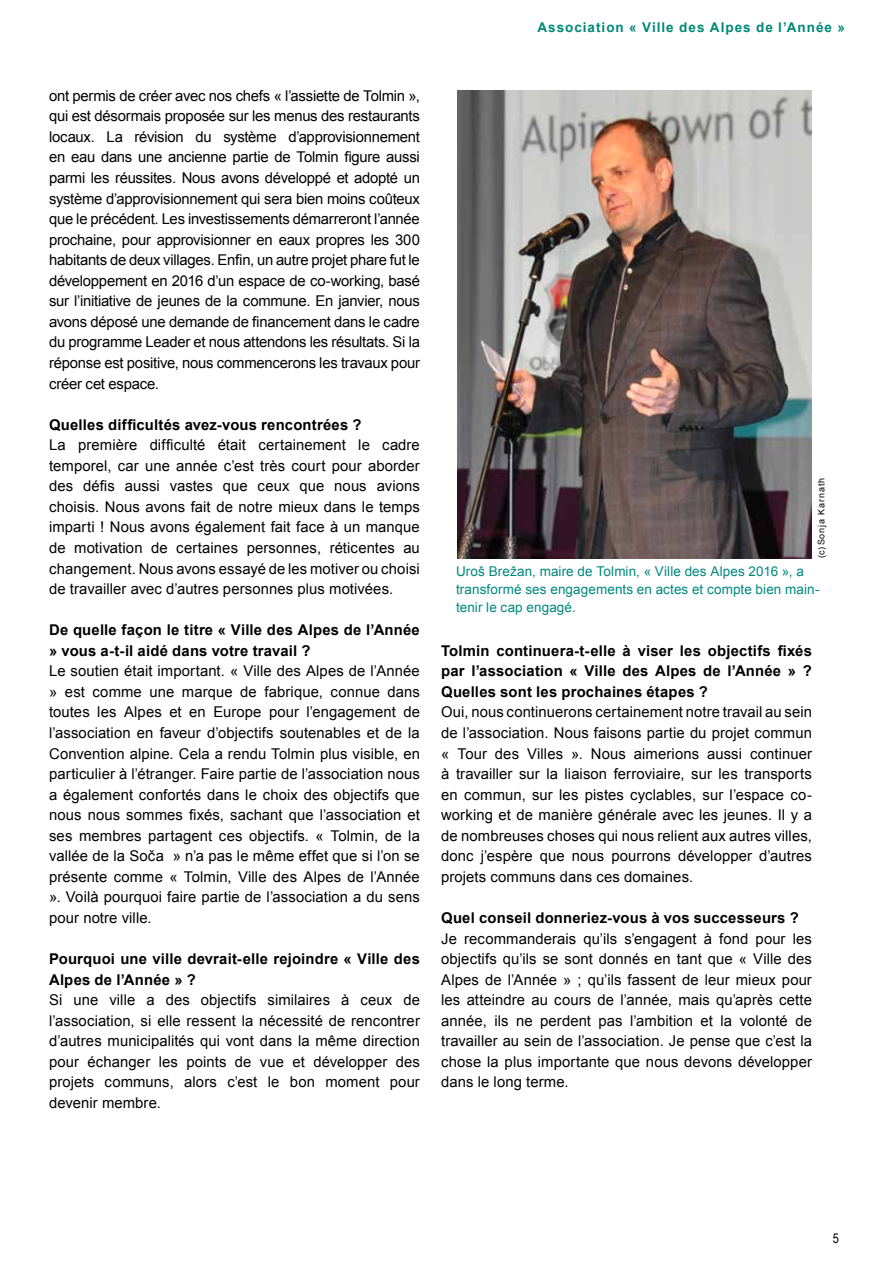
<style>
.page{position:relative;width:893px;height:1263px;background:#fff}
.page>*{position:absolute;margin:0;border:0;box-sizing:border-box;transform-origin:0 0}
.t1{font:14.85px/20.5px "Arial";letter-spacing:.005em;color:#000;text-align:justify}
.t2{font:700 14.85px/20.5px "Arial";letter-spacing:.015em;color:#000}
.t3{font:13.5px/18px "Arial";letter-spacing:.005em;color:#00887e}
.t4{font:700 13.5px "Arial";letter-spacing:.075em;color:#087}
.t5{font:13.5px "Arial Narrow";color:#000}
.t6{font:9px "Arial";letter-spacing:.1em;color:#000}
.s1{color:#00887e}
</style>
<div class="page">
<img style="left:457px;top:90px;width:355px;height:468px">
<p class="t4" style="left:537px;top:18px;width:309px">Association « Ville des Alpes de l<span class="s1">’</span>Année »</p>
<p class="t1" style="left:49px;top:85px;width:372px">ont permis de créer avec nos chefs « l’assiette de Tolmin », qui est désormais proposée sur les menus des restaurants locaux. La révision du système d’approvisionnement en eau dans une ancienne partie de Tolmin figure aussi parmi les réussites. Nous avons développé et adopté un système d’approvisionnement qui sera bien moins coûteux que le précédent. Les investissements démarreront l’année prochaine, pour approvisionner en eaux propres les 300 habitants de deux villages. Enfin, un autre projet phare fut le développement en 2016 d’un espace de co-working, basé sur l’initiative de jeunes de la commune. En janvier, nous avons déposé une demande de financement dans le cadre du programme Leader et nous attendons les résultats. Si la réponse est positive, nous commencerons les travaux pour créer cet espace.</p>
<p class="t2" style="left:49px;top:415px;width:314px">Quelles difficultés avez-vous rencontrées ?</p>
<p class="t1" style="left:49px;top:435px;width:372px">La première difficulté était certainement le cadre temporel, car une année c’est très court pour aborder des défis aussi vastes que ceux que nous avions choisis. Nous avons fait de notre mieux dans le temps imparti ! Nous avons également fait face à un manque de motivation de certaines personnes, réticentes au changement. Nous avons essayé de les motiver ou choisi de travailler avec d’autres personnes plus motivées.</p>
<p class="t2" style="left:49px;top:620px;width:372px">De quelle façon le titre « Ville des Alpes de l’Année » vous a-t-il aidé dans votre travail ?</p>
<p class="t1" style="left:49px;top:661px;width:372px">Le soutien était important. « Ville des Alpes de l’Année » est comme une marque de fabrique, connue dans toutes les Alpes et en Europe pour l’engagement de l’association en faveur d’objectifs soutenables et de la Convention alpine. Cela a rendu Tolmin plus visible, en particulier à l’étranger. Faire partie de l’association nous a également confortés dans le choix des objectifs que nous nous sommes fixés, sachant que l’association et ses membres partagent ces objectifs. « Tolmin, de la vallée de la Soča » n’a pas le même effet que si l’on se présente comme « Tolmin, Ville des Alpes de l’Année ». Voilà pourquoi faire partie de l’association a du sens pour notre ville.</p>
<p class="t2" style="left:49px;top:949px;width:372px">Pourquoi une ville devrait-elle rejoindre « Ville des<br>Alpes de l’Année » ?</p>
<p class="t1" style="left:49px;top:990px;width:372px">Si une ville a des objectifs similaires à ceux de l’association, si elle ressent la nécessité de rencontrer d’autres municipalités qui vont dans la même direction pour échanger les points de vue et développer des projets communs, alors c’est le bon moment pour devenir membre.</p>
<p class="t6" style="left:815px;top:558px;width:82px;rotate:-90deg">(c)Sonja Karnath</p>
<p class="t3" style="left:456px;top:562px;width:365px">Uroš Brežan, maire de Tolmin, « Ville des Alpes 2016 », a transformé ses engagements en actes et compte bien main&shy;tenir le cap engagé.</p>
<p class="t2" style="left:441px;top:641px;width:372px;text-align:justify">Tolmin continuera-t-elle à viser les objectifs fixés par l’association « Ville des Alpes de l’Année » ?<br>Quelles sont les prochaines étapes ?</p>
<p class="t1" style="left:441px;top:702px;width:372px">Oui, nous continuerons certainement notre travail au sein de l’association. Nous faisons partie du projet commun « Tour des Villes ». Nous aimerions aussi continuer à travailler sur la liaison ferroviaire, sur les transports en commun, sur les pistes cyclables, sur l’espace co&shy;working et de manière générale avec les jeunes. Il y a de nombreuses choses qui nous relient aux autres villes, donc j’espère que nous pourrons développer d’autres projets communs dans ces domaines.</p>
<p class="t2" style="left:441px;top:908px;width:359px">Quel conseil donneriez-vous à vos successeurs ?</p>
<p class="t1" style="left:441px;top:928px;width:372px">Je recommanderais qu’ils s’engagent à fond pour les objectifs qu’ils se sont donnés en tant que « Ville des Alpes de l’Année » ; qu’ils fassent de leur mieux pour les atteindre au cours de l’année, mais qu’après cette année, ils ne perdent pas l’ambition et la volonté de travailler au sein de l’association. Je pense que c’est la chose la plus importante que nous devons développer dans le long terme.</p>
<p class="t5" style="left:833px;top:1228px;width:8px">5</p>
</div>
